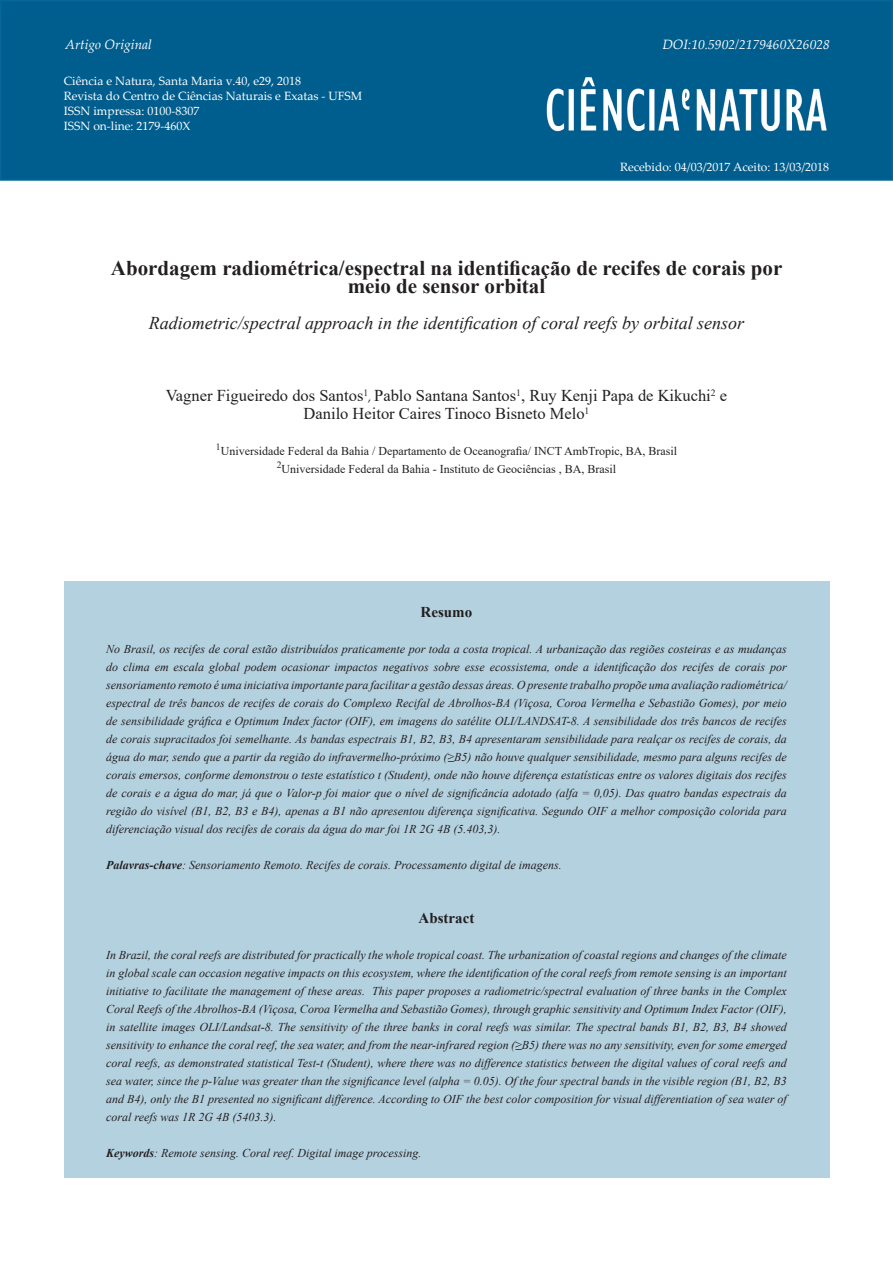
<style>
.page{position:relative;width:893px;height:1263px;background:#fff}
.page>*{position:absolute;margin:0;border:0;box-sizing:border-box;transform-origin:0 0}
.TituloArtigoPORTUGUE{font:700 21px/18px "Times New Roman";color:#231f20;text-align:center}
.TituloArtigoENGLISH{font:italic 18px "Times New Roman";color:#231f20}
.NomesAUTORES{font:16.5px/18px "Times New Roman";color:#231f20;text-align:center}
.TituloRESUMO_ABSTRAC{font:700 15px "Times New Roman";color:#231f20}
.t1{font:italic 13.5px "Palatino Linotype";color:#fff}
.TextoRESUMO_ABSTRACT{font:italic 12px/18px "Times New Roman";color:#231f20;text-align:justify}
.t2{font:12px/15px "Palatino Linotype";color:#fff}
.TitulacaoFiliacao{font:12px "Times New Roman";color:#231f20}
.TitulacaoFiliacao-2{font:9.6px "Times New Roman";color:#231f20}
.s1{font-family:"Palatino Linotype";font-size:12px}
.s2{font-weight:700}
</style>
<div class="page">
<div style="left:0;top:0;width:893px;height:181px;background:#005e8e;border:2px solid #056699"></div>
<img style="left:546px;top:77px;width:281px;height:55px">
<div style="left:64px;top:581px;width:766px;height:597px;background:#b4d1e0"></div>
<p class="t1" style="left:65px;top:35px;width:88px">Artigo Original</p>
<p class="t1" style="left:662px;top:35px;width:169px">DOI:10.5902/2179460X26028</p>
<p class="t2" style="left:64px;top:73px;width:300px">Ciência e Natura, Santa Maria v.40, e29, 2018<br>Revista do Centro de Ciências Naturais e Exatas - UFSM ISSN impressa: 0100-8307<br>ISSN on-line: 2179-460X</p>
<p class="t2" style="left:620px;top:159px;width:211px">Recebido: 04/03/2017 Aceito: 13/03/2018</p>
<p class="TituloArtigoPORTUGUE" style="left:111px;top:259px;width:673px">Abordagem radiométrica/espectral na identificação de recifes de corais por meio de sensor orbital</p>
<p class="TituloArtigoENGLISH" style="left:149px;top:311px;width:597px">Radiometric/spectral approach in the identification of coral reefs by orbital sensor</p>
<p class="NomesAUTORES" style="left:166px;top:386px;width:563px">Vagner Figueiredo dos Santos<sup>1</sup><span class="s1">,</span> Pablo Santana Santos<sup>1</sup>, Ruy Kenji Papa de Kikuchi<sup>2</sup> e<br>Danilo Heitor Caires Tinoco Bisneto Melo<sup>1</sup></p>
<p class="TitulacaoFiliacao-2" style="left:216px;top:440px;width:6px">1</p>
<p class="TitulacaoFiliacao" style="left:221px;top:443px;width:458px">Universidade Federal da Bahia / Departamento de Oceanografia/ INCT AmbTropic, BA, Brasil</p>
<p class="TitulacaoFiliacao-2" style="left:277px;top:458px;width:6px">2</p>
<p class="TitulacaoFiliacao" style="left:282px;top:461px;width:336px">Universidade Federal da Bahia - Instituto de Geociências , BA, Brasil</p>
<p class="TituloRESUMO_ABSTRAC" style="left:421px;top:601px;width:53px">Resumo</p>
<p class="TextoRESUMO_ABSTRACT" style="left:106px;top:640px;width:682px">No Brasil, os recifes de coral estão distribuídos praticamente por toda a costa tropical. A urbanização das regiões costeiras e as mudanças do clima em escala global podem ocasionar impactos negativos sobre esse ecossistema, onde a identificação dos recifes de corais por sensoriamento remoto é uma iniciativa importante para facilitar a gestão dessas áreas. O presente trabalho propõe uma avaliação radiométrica/ espectral de três bancos de recifes de corais do Complexo Recifal de Abrolhos-BA (Viçosa, Coroa Vermelha e Sebastião Gomes), por meio de sensibilidade gráfica e Optimum Index factor (OIF), em imagens do satélite OLI/LANDSAT-8. A sensibilidade dos três bancos de recifes de corais supracitados foi semelhante. As bandas espectrais B1, B2, B3, B4 apresentaram sensibilidade para realçar os recifes de corais, da água do mar, sendo que a partir da região do infravermelho-próximo (≥B5) não houve qualquer sensibilidade, mesmo para alguns recifes de corais emersos, conforme demonstrou o teste estatístico t (Student), onde não houve diferença estatísticas entre os valores digitais dos recifes de corais e a água do mar, já que o Valor-p foi maior que o nível de significância adotado (alfa = 0,05). Das quatro bandas espectrais da região do visível (B1, B2, B3 e B4), apenas a B1 não apresentou diferença significativa. Segundo OIF a melhor composição colorida para diferenciação visual dos recifes de corais da água do mar foi 1R 2G 4B (5.403,3).</p>
<p class="TextoRESUMO_ABSTRACT" style="left:106px;top:856px;width:457px"><span class="s2">Palavras-chave</span>: Sensoriamento Remoto. Recifes de corais. Processamento digital de imagens.</p>
<p class="TituloRESUMO_ABSTRAC" style="left:419px;top:907px;width:57px">Abstract</p>
<p class="TextoRESUMO_ABSTRACT" style="left:106px;top:946px;width:682px">In Brazil, the coral reefs are distributed for practically the whole tropical coast. The urbanization of coastal regions and changes of the climate in global scale can occasion negative impacts on this ecosystem, where the identification of the coral reefs from remote sensing is an important initiative to facilitate the management of these areas. This paper proposes a radiometric/spectral evaluation of three banks in the Complex Coral Reefs of the Abrolhos-BA (Viçosa, Coroa Vermelha and Sebastião Gomes), through graphic sensitivity and Optimum Index Factor (OIF), in satellite images OLI/Landsat-8. The sensitivity of the three banks in coral reefs was similar. The spectral bands B1, B2, B3, B4 showed sensitivity to enhance the coral reef, the sea water, and from the near-infrared region (≥B5) there was no any sensitivity, even for some emerged coral reefs, as demonstrated statistical Test-t (Student), where there was no difference statistics between the digital values of coral reefs and sea water, since the p-Value was greater than the significance level (alpha = 0.05). Of the four spectral bands in the visible region (B1, B2, B3 and B4), only the B1 presented no significant difference. According to OIF the best color composition for visual differentiation of sea water of coral reefs was 1R 2G 4B (5403.3).</p>
<p class="TextoRESUMO_ABSTRACT" style="left:106px;top:1144px;width:317px"><span class="s2">Keywords</span>: Remote sensing. Coral reef. Digital image processing.</p>
</div>
